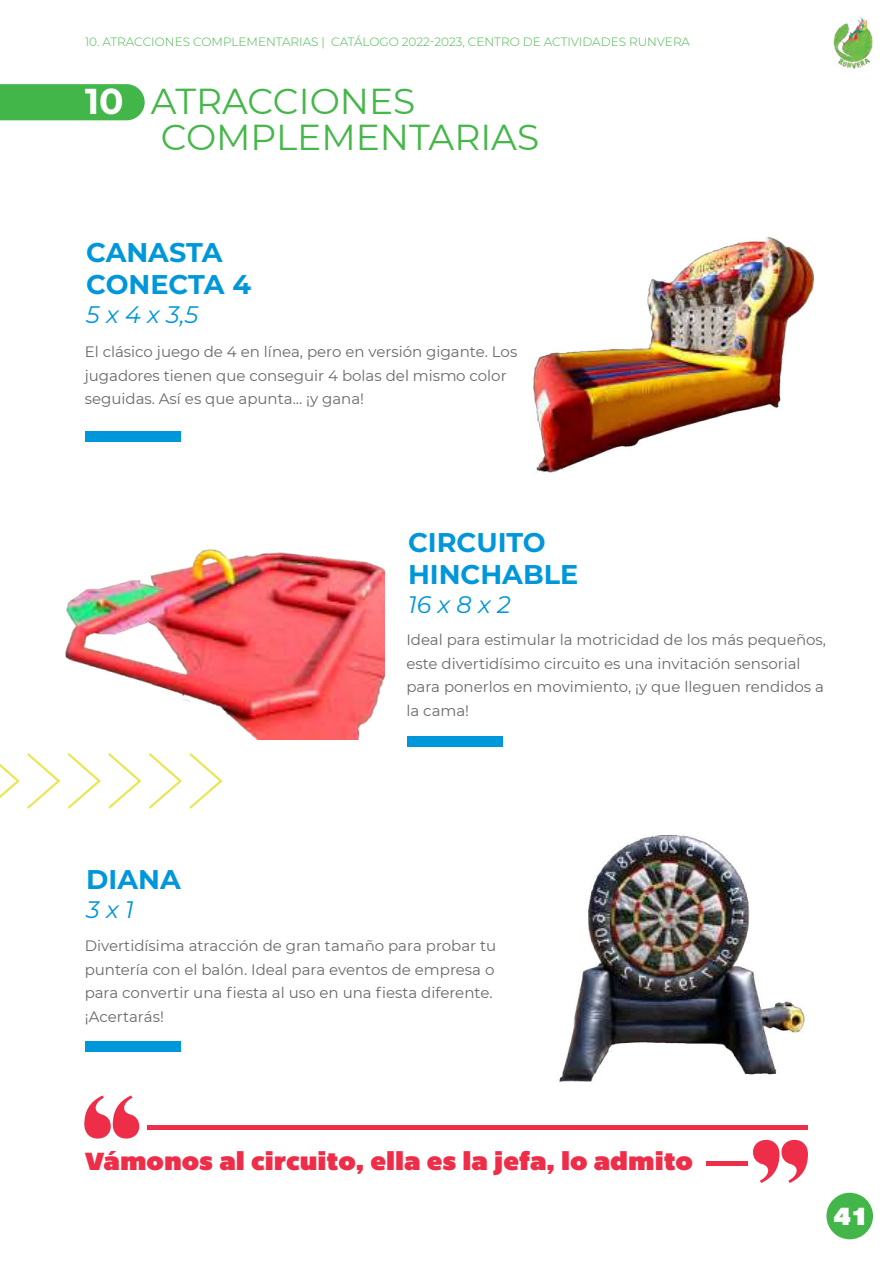
<style>
.page{position:relative;width:893px;height:1263px;background:#fff}
.page>*{position:absolute;margin:0;border:0;box-sizing:border-box;transform-origin:0 0}
.t1{font:36px/36px "Montserrat";color:#45b749}
.t2{font:700 27px/32.4px "Montserrat";color:#0097da}
.t3{font:25.5px "Bemio";color:#ee2d48}
.t4{font:25.5px "Bemio";color:#fff}
.t5{font:italic 100 23.85px "Montserrat";color:#0097da}
.t6{font:15px/23.5px "Montserrat";color:#67696a}
.t7{font:300 12px "Montserrat";color:#45b749}
.s1{font-weight:700;color:#fff}
</style>
<div class="page">
<svg style="left:0;top:763px;width:20px;height:35px"></svg>
<svg style="left:27px;top:753px;width:33px;height:55px"></svg>
<svg style="left:68px;top:753px;width:33px;height:55px"></svg>
<svg style="left:108px;top:753px;width:33px;height:55px"></svg>
<svg style="left:149px;top:753px;width:33px;height:55px"></svg>
<svg style="left:189px;top:753px;width:34px;height:55px"></svg>
<img style="left:833px;top:16px;width:40px;height:53px">
<div style="left:826px;top:1193px;width:47px;height:46px;background:#42b649;border-radius:50%"></div>
<div style="left:0;top:84px;width:145px;height:36px;background:#43b649"></div>
<div style="left:85px;top:431px;width:96px;height:11px;background:#0097da"></div>
<img style="left:533px;top:237px;width:281px;height:237px">
<div style="left:85px;top:1041px;width:96px;height:11px;background:#0097da"></div>
<img style="left:559px;top:835px;width:246px;height:248px">
<div style="left:407px;top:736px;width:95px;height:11px;background:#0097da"></div>
<img style="left:65px;top:549px;width:320px;height:190px">
<div style="left:706px;top:1161px;width:42px;height:5px;background:#ee2d48"></div>
<svg style="left:84px;top:1095px;width:55px;height:43px"></svg>
<svg style="left:753px;top:1140px;width:55px;height:43px"></svg>
<hr style="left:147px;top:1125px;width:661px;height:4px;background:#ee2d48">
<p class="t7" style="left:85px;top:34px;width:607px">10. ATRACCIONES COMPLEMENTARIAS | CATÁLOGO 2022-2023, CENTRO DE ACTIVIDADES RUNVERA</p>
<h1 class="t1" style="left:161px;top:82px;width:380px;text-indent:-75px"><span class="s1">10</span> ATRACCIONES<br>COMPLEMENTARIAS</h1>
<h2 class="t2" style="left:86px;top:235px;width:166px">CANASTA<br>CONECTA 4</h2>
<h3 class="t5" style="left:86px;top:298px;width:114px">5 x 4 x 3,5</h3>
<p class="t6" style="left:85px;top:340px;width:434px">El clásico juego de 4 en línea, pero en versión gigante. Los jugadores tienen que conseguir 4 bolas del mismo color seguidas. Así es que apunta... ¡y gana!</p>
<h2 class="t2" style="left:408px;top:525px;width:172px">CIRCUITO<br>HINCHABLE</h2>
<h3 class="t5" style="left:408px;top:589px;width:104px">16 x 8 x 2</h3>
<p class="t6" style="left:406px;top:627px;width:421px">Ideal para estimular la motricidad de los más pequeños, este divertidísimo circuito es una invitación sensorial para ponerlos en movimiento, ¡y que lleguen rendidos a la cama!</p>
<h2 class="t2" style="left:86px;top:862px;width:96px">DIANA</h2>
<h3 class="t5" style="left:86px;top:893px;width:49px">3 x 1</h3>
<p class="t6" style="left:85px;top:933px;width:413px">Divertidísima atracción de gran tamaño para probar tu puntería con el balón. Ideal para eventos de empresa o para convertir una fiesta al uso en una fiesta diferente. ¡Acertarás!</p>
<h3 class="t3" style="left:85px;top:1141px;width:609px">Vámonos al circuito, ella es la jefa, lo admito</h3>
<h3 class="t4" style="left:834px;top:1196px;width:33px">41</h3>
</div>
